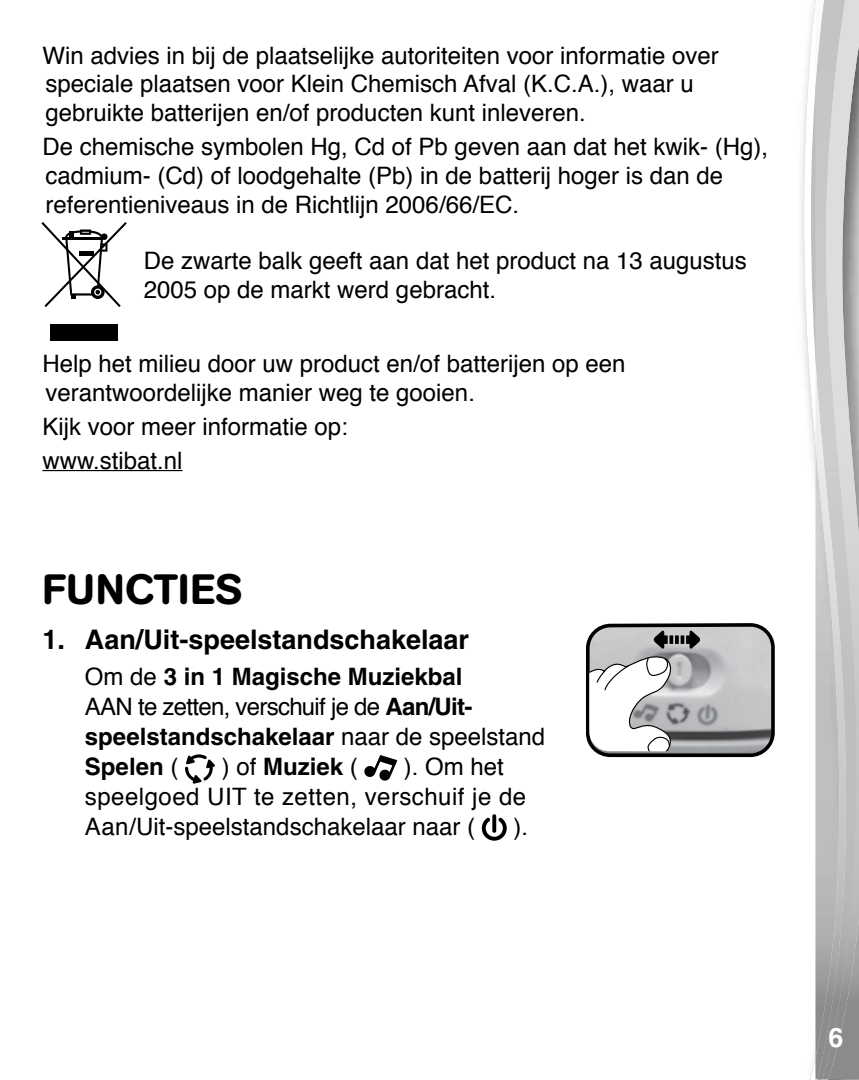
<style>
.page{position:relative;width:859px;height:1080px;background:#fff}
.page>*{position:absolute;margin:0;border:0;box-sizing:border-box;transform-origin:0 0}
.t1{font:500 42px "AG Book Rounded";letter-spacing:.02em;color:#000}
.t2{font:700 27px "Helvetica";color:#000}
.t3{font:700 27px "Helvetica";color:#fff}
.t4{font:24px/28.8px "Helvetica";color:#000}
.t5{font:700 24px/30px "Helvetica";color:#000}
.t6{font:24px/30px "Helvetica";letter-spacing:.02em;color:#000}
.s1{font-weight:400}
</style>
<div class="page">
<svg style="left:803px;top:0;width:12px;height:1080px"></svg>
<svg style="left:815px;top:1079px;width:13px;height:1px"></svg>
<img style="left:858px;top:0;width:1px;height:1079px">
<img style="left:848px;top:0;width:10px;height:1079px">
<img style="left:815px;top:0;width:33px;height:1079px">
<hr style="left:42px;top:470px;width:141px;height:1px;background:#000">
<svg style="left:185px;top:754px;width:30px;height:30px"></svg>
<svg style="left:364px;top:755px;width:33px;height:26px"></svg>
<svg style="left:492px;top:814px;width:4px;height:19px"></svg>
<svg style="left:482px;top:818px;width:25px;height:23px"></svg>
<img style="left:593px;top:628px;width:177px;height:124px">
<div style="left:586px;top:623px;width:189px;height:134px;border:4px solid #000;border-radius:23px"></div>
<svg style="left:589px;top:631px;width:111px;height:120px"></svg>
<div style="left:50px;top:324px;width:68px;height:17px;background:#000"></div>
<svg style="left:41px;top:222px;width:86px;height:85px"></svg>
<p class="t4" style="left:42px;top:41px;width:678px">Win advies in bij de plaatselijke autoriteiten voor informatie over speciale plaatsen voor Klein Chemisch Afval (K.C.A.), waar u gebruikte batterijen en/of producten kunt inleveren.</p>
<p class="t4" style="left:42px;top:133px;width:727px">De chemische symbolen Hg, Cd of Pb geven aan dat het kwik- (Hg), cadmium- (Cd) of loodgehalte (Pb) in de batterij hoger is dan de referentieniveaus in de Richtlijn 2006/66/EC.</p>
<p class="t4" style="left:144px;top:247px;width:605px">De zwarte balk geeft aan dat het product na 13 augustus<br>2005 op de markt werd gebracht.</p>
<p class="t4" style="left:42px;top:350px;width:584px">Help het milieu door uw product en/of batterijen op een verantwoordelijke manier weg te gooien.</p>
<p class="t4" style="left:42px;top:410px;width:307px;line-height:33.9px">Kijk voor meer informatie op: www.stibat.nl</p>
<h1 class="t1" style="left:42px;top:565px;width:201px">FUNCTIES</h1>
<p class="t2" style="left:42px;top:623px;width:428px">1. Aan/Uit-speelstandschakelaar</p>
<p class="t5" style="left:85px;top:661px;width:462px"><span class="s1">Om de</span> 3 in 1 Magische Muziekbal<br><span class="s1">AAN te zetten, verschuif je de</span> Aan/Uit&shy;speelstandschakelaar <span class="s1">naar de speelstand<br></span>Spelen <span class="s1">(</span></p>
<p class="t6" style="left:85px;top:752px;width:443px;text-indent:319px">). Om het speelgoed UIT te zetten, verschuif je de<br>Aan/Uit-speelstandschakelaar naar (</p>
<p class="t5" style="left:222px;top:751px;width:138px"><span class="s1">) of</span> Muziek <span class="s1">(</span></p>
<p class="t4" style="left:513px;top:813px;width:16px">).</p>
<p class="t3" style="left:828px;top:1021px;width:17px">6</p>
</div>
